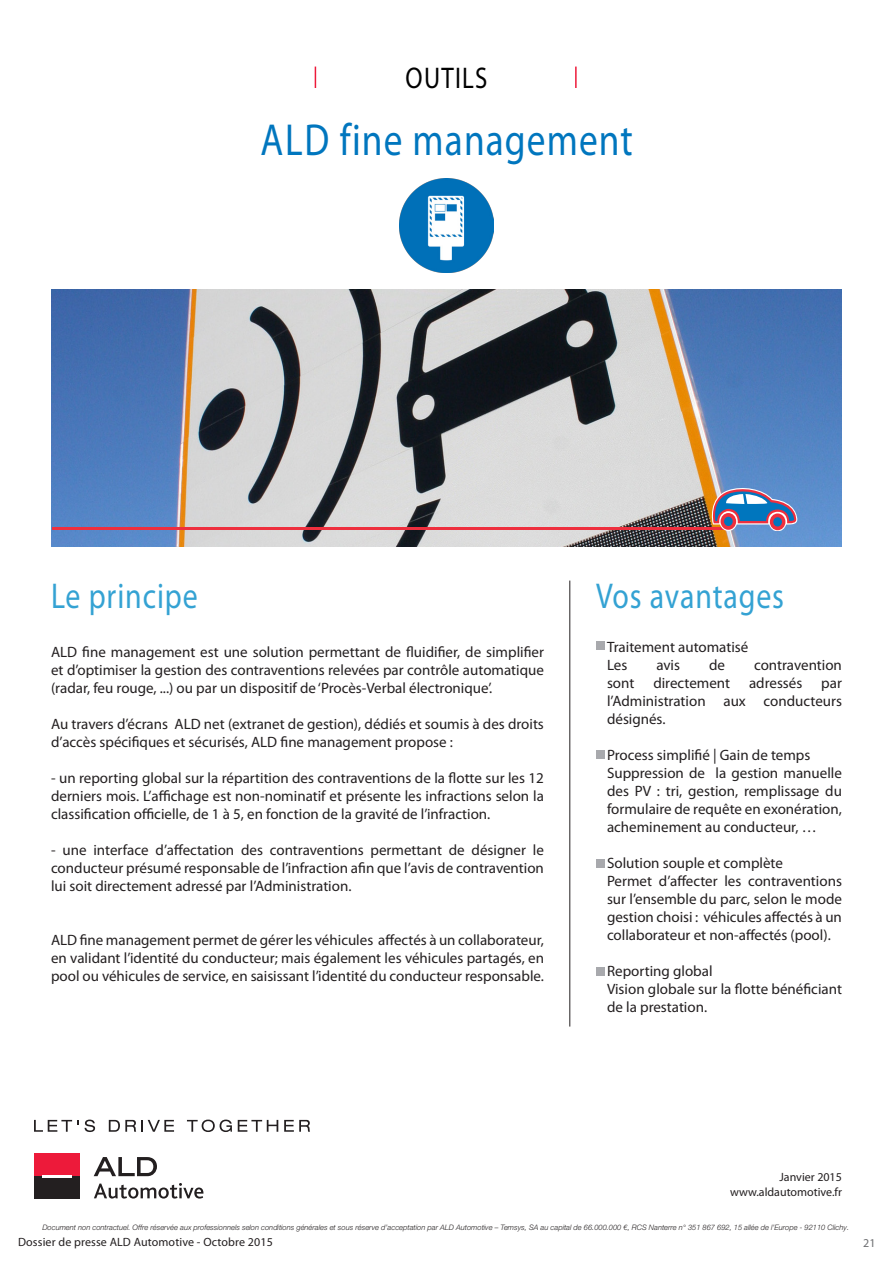
<style>
.page{position:relative;width:893px;height:1263px;background:#fff}
.page>*{position:absolute;margin:0;border:0;box-sizing:border-box;transform-origin:0 0}
.t1{font:45px "Myriad Pro";letter-spacing:.03em;color:#0076be;scale:.83 1}
.t2{font:36px "Myriad Pro";letter-spacing:.03em;color:#34a2d3;scale:.83 1}
.t3{font:30px "Myriad Pro";letter-spacing:.05em;color:#000;scale:.83 1}
.t4{font:15px/18px "Myriad Pro";color:#231f20;text-align:justify}
.t5{font:12px "Myriad Pro";letter-spacing:.005em;color:#231f20}
.t6{font:12px "Myriad Pro";color:#6d6e71}
.t7{font:italic 300 7.5px "Helvetica Neue LT Pro";color:#231f20}
</style>
<div class="page">
<img style="left:51px;top:290px;width:791px;height:256px">
<svg style="left:315px;top:67px;width:1px;height:21px"></svg>
<hr style="left:575px;top:67px;width:2px;height:21px;background:#ed1a3a">
<hr style="left:569px;top:580px;width:1px;height:446px;background:#231f20">
<div style="left:596px;top:641px;width:9px;height:9px;background:#a8a9ad"></div>
<hr style="left:385px;top:527px;width:343px;height:3px;background:#ee2f3e">
<svg style="left:708px;top:488px;width:89px;height:42px;background:#7f8bab"></svg>
<svg style="left:720px;top:513px;width:16px;height:17px"></svg>
<div style="left:724px;top:517px;width:9px;height:9px;background:#0076be;border-radius:50%"></div>
<svg style="left:770px;top:513px;width:15px;height:17px"></svg>
<div style="left:773px;top:517px;width:9px;height:9px;background:#0076be;border-radius:50%"></div>
<hr style="left:52px;top:527px;width:348px;height:3px;background:#ee2f3e">
<svg style="left:94px;top:1157px;width:63px;height:19px"></svg>
<svg style="left:94px;top:1183px;width:109px;height:15px"></svg>
<div style="left:34px;top:1153px;width:45px;height:23px;background:#ed1a3a"></div>
<div style="left:34px;top:1176px;width:45px;height:23px;background:#231f20"></div>
<hr style="left:42px;top:1175px;width:29px;height:2px;background:#fff">
<svg style="left:34px;top:1120px;width:38px;height:12px"></svg>
<svg style="left:85px;top:1119px;width:10px;height:13px"></svg>
<svg style="left:109px;top:1120px;width:65px;height:12px"></svg>
<svg style="left:187px;top:1119px;width:45px;height:13px"></svg>
<svg style="left:238px;top:1120px;width:40px;height:12px"></svg>
<svg style="left:284px;top:1120px;width:26px;height:12px"></svg>
<img style="left:400px;top:179px;width:93px;height:93px">
<div style="left:596px;top:750px;width:9px;height:9px;background:#a8a9ad"></div>
<div style="left:596px;top:859px;width:9px;height:9px;background:#a8a9ad"></div>
<div style="left:596px;top:967px;width:9px;height:8px;background:#a8a9ad"></div>
<p class="t3" style="left:406px;top:59px;width:100px">OUTILS</p>
<p class="t1" style="left:260px;top:112px;width:450px">ALD fine management</p>
<p class="t2" style="left:51px;top:573px;width:178px">Le principe</p>
<p class="t4" style="left:51px;top:643px;width:494px">ALD fine management est une solution permettant de fluidifier, de simplifier et d’optimiser la gestion des contraventions relevées par contrôle automatique (radar, feu rouge, ...) ou par un dispositif de ‘Procès-Verbal électronique’.</p>
<p class="t4" style="left:51px;top:715px;width:494px">Au travers d’écrans ALD net (extranet de gestion), dédiés et soumis à des droits d’accès spécifiques et sécurisés, ALD fine management propose :</p>
<p class="t4" style="left:51px;top:769px;width:494px">- un reporting global sur la répartition des contraventions de la flotte sur les 12 derniers mois. L’affichage est non-nominatif et présente les infractions selon la classification officielle, de 1 à 5, en fonction de la gravité de l’infraction.</p>
<p class="t4" style="left:51px;top:841px;width:494px">- une interface d’affectation des contraventions permettant de désigner le conducteur présumé responsable de l’infraction afin que l’avis de contravention lui soit directement adressé par l’Administration.</p>
<p class="t4" style="left:51px;top:931px;width:494px">ALD fine management permet de gérer les véhicules affectés à un collaborateur, en validant l’identité du conducteur; mais également les véhicules partagés, en pool ou véhicules de service, en saisissant l’identité du conducteur responsable.</p>
<p class="t2" style="left:596px;top:573px;width:228px">Vos avantages</p>
<p class="t4" style="left:607px;top:637px;width:143px">Traitement automatisé</p>
<p class="t4" style="left:607px;top:655px;width:22px">Les</p>
<p class="t4" style="left:656px;top:655px;width:25px">avis</p>
<p class="t4" style="left:709px;top:655px;width:17px">de</p>
<p class="t4" style="left:754px;top:655px;width:89px">contravention</p>
<p class="t4" style="left:607px;top:673px;width:29px">sont</p>
<p class="t4" style="left:653px;top:673px;width:78px">directement</p>
<p class="t4" style="left:749px;top:673px;width:55px">adressés</p>
<p class="t4" style="left:607px;top:673px;width:236px;text-indent:214px">par l’Administration aux conducteurs désignés.</p>
<p class="t4" style="left:607px;top:745px;width:205px">Process simplifié | Gain de temps</p>
<p class="t4" style="left:607px;top:763px;width:236px">Suppression de la gestion manuelle des PV : tri, gestion, remplissage du formulaire de requête en exonération, acheminement au conducteur, …</p>
<p class="t4" style="left:607px;top:853px;width:177px">Solution souple et complète</p>
<p class="t4" style="left:607px;top:871px;width:236px">Permet d’affecter les contraventions sur l’ensemble du parc, selon le mode gestion choisi : véhicules affectés à un collaborateur et non-affectés (pool).</p>
<p class="t4" style="left:607px;top:961px;width:107px">Reporting global</p>
<p class="t4" style="left:607px;top:979px;width:236px">Vision globale sur la flotte bénéficiant de la prestation.</p>
<p class="t5" style="left:779px;top:1170px;width:64px">Janvier 2015</p>
<p class="t5" style="left:730px;top:1184px;width:113px">www.aldautomotive.fr</p>
<p class="t7" style="left:42px;top:1222px;width:808px">Document non contractuel. Offre réservée aux professionnels selon conditions générales et sous réserve d’acceptation par ALD Automotive – Temsys, SA au capital de 66.000.000 €, RCS Nanterre n° 351 867 692, 15 allée de l’Europe - 92110 Clichy.</p>
<p class="t5" style="left:18px;top:1235px;width:256px">Dossier de presse ALD Automotive - Octobre 2015</p>
<p class="t6" style="left:863px;top:1236px;width:14px">21</p>
</div>
